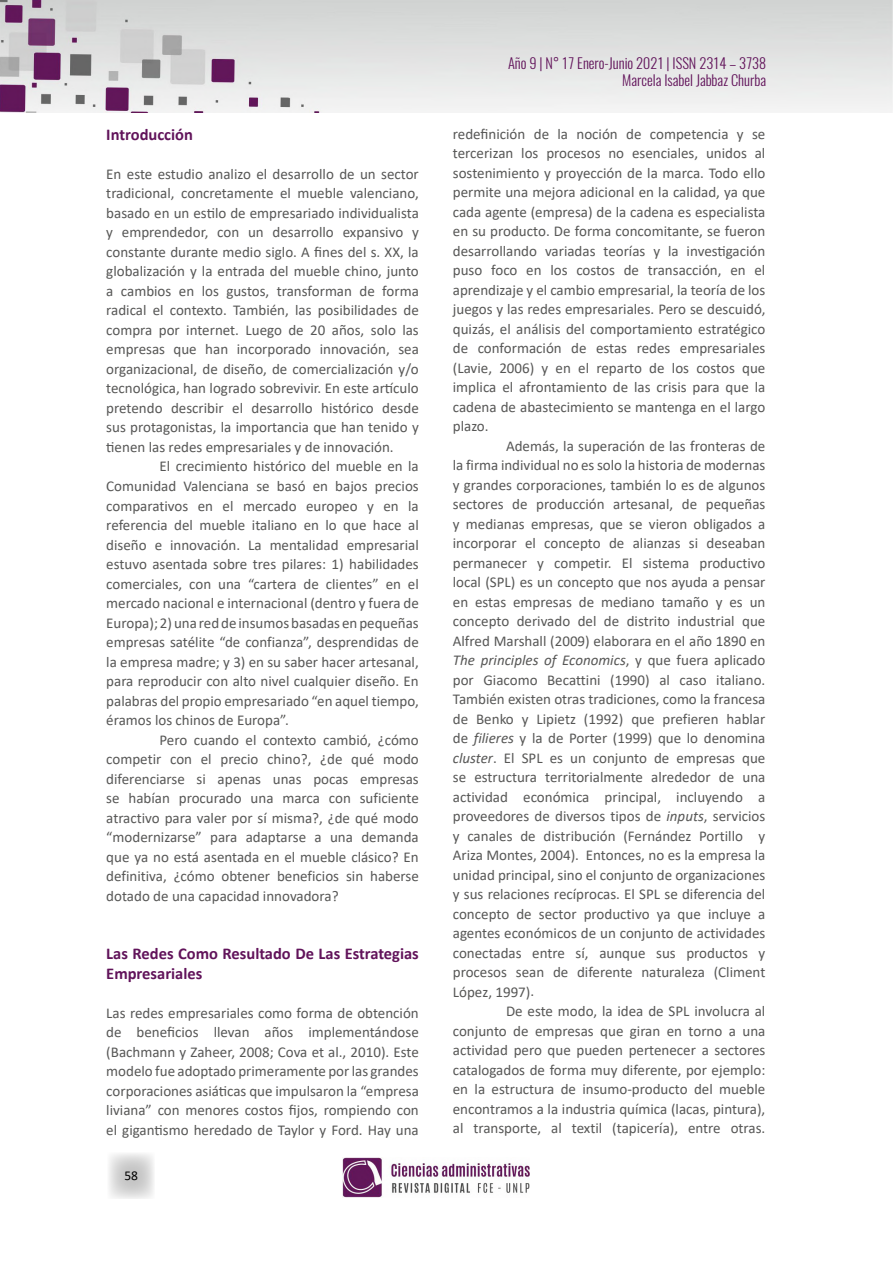
<style>
.page{position:relative;width:893px;height:1263px;background:#fff}
.page>*{position:absolute;margin:0;border:0;box-sizing:border-box;transform-origin:0 0}
.t1{font:700 16.5px/19.5px "Calibri";color:#61135a}
.t2{font:15px/19.5px "Calibri";color:#575756;text-align:justify}
.t3{font:300 14.4px/17.2px "Oswald";color:#61135a;text-align:right}
.t4{font:13.5px "Calibri";color:#000}
.s1{font-style:italic}
</style>
<div class="page">
<svg style="left:109px;top:1153px;width:45px;height:46px"></svg>
<img style="left:0;top:0;width:893px;height:112px">
<img style="left:342px;top:1157px;width:187px;height:41px">
<p class="t1" style="left:106px;top:124px;width:88px">Introducción</p>
<p class="t2" style="left:106px;top:164px;width:314px">En este estudio analizo el desarrollo de un sector tradicional, concretamente el mueble valenciano, basado en un estilo de empresariado individualista y emprendedor, con un desarrollo expansivo y constante durante medio siglo. A fines del s. XX, la globalización y la entrada del mueble chino, junto a cambios en los gustos, transforman de forma radical el contexto. También, las posibilidades de compra por internet. Luego de 20 años, solo las empresas que han incorporado innovación, sea organizacional, de diseño, de comercialización y/o tecnológica, han logrado sobrevivir. En este artículo pretendo describir el desarrollo histórico desde sus protagonistas, la importancia que han tenido y tienen las redes empresariales y de innovación.</p>
<p class="t2" style="left:106px;top:456px;width:314px;text-indent:53px">El crecimiento histórico del mueble en la Comunidad Valenciana se basó en bajos precios comparativos en el mercado europeo y en la referencia del mueble italiano en lo que hace al diseño e innovación. La mentalidad empresarial estuvo asentada sobre tres pilares: 1) habilidades comerciales, con una “cartera de clientes” en el mercado nacional e internacional (dentro y fuera de Europa); 2) una red de insumos basadas en pequeñas empresas satélite “de confianza”, desprendidas de la empresa madre; y 3) en su saber hacer artesanal, para reproducir con alto nivel cualquier diseño. En palabras del propio empresariado “en aquel tiempo, éramos los chinos de Europa”.</p>
<p class="t2" style="left:106px;top:729px;width:314px;text-indent:53px">Pero cuando el contexto cambió, ¿cómo competir con el precio chino?, ¿de qué modo diferenciarse si apenas unas pocas empresas se habían procurado una marca con suficiente atractivo para valer por sí misma?, ¿de qué modo “modernizarse” para adaptarse a una demanda que ya no está asentada en el mueble clásico? En definitiva, ¿cómo obtener beneficios sin haberse dotado de una capacidad innovadora?</p>
<p class="t1" style="left:106px;top:943px;width:314px">Las Redes Como Resultado De Las Estrategias<br>Empresariales</p>
<p class="t2" style="left:106px;top:1002px;width:314px">Las redes empresariales como forma de obtención de beneficios llevan años implementándose (Bachmann y Zaheer, 2008; Cova et al., 2010). Este modelo fue adoptado primeramente por las grandes corporaciones asiáticas que impulsaron la “empresa liviana” con menores costos fijos, rompiendo con el gigantismo heredado de Taylor y Ford. Hay una</p>
<p class="t4" style="left:124px;top:1166px;width:15px">58</p>
<p class="t3" style="left:508px;top:52px;width:260px">Año 9 | N° 17 Enero-Junio 2021 | ISSN 2314 – 3738<br>Marcela Isabel Jabbaz Churba</p>
<p class="t2" style="left:453px;top:124px;width:314px">redefinición de la noción de competencia y se tercerizan los procesos no esenciales, unidos al sostenimiento y proyección de la marca. Todo ello permite una mejora adicional en la calidad, ya que cada agente (empresa) de la cadena es especialista en su producto. De forma concomitante, se fueron desarrollando variadas teorías y la investigación puso foco en los costos de transacción, en el aprendizaje y el cambio empresarial, la teoría de los juegos y las redes empresariales. Pero se descuidó, quizás, el análisis del comportamiento estratégico de conformación de estas redes empresariales (Lavie, 2006) y en el reparto de los costos que implica el afrontamiento de las crisis para que la cadena de abastecimiento se mantenga en el largo plazo.</p>
<p class="t2" style="left:453px;top:436px;width:314px;text-indent:53px">Además, la superación de las fronteras de la firma individual no es solo la historia de modernas y grandes corporaciones, también lo es de algunos sectores de producción artesanal, de pequeñas y medianas empresas, que se vieron obligados a incorporar el concepto de alianzas si deseaban permanecer y competir. El sistema productivo local (SPL) es un concepto que nos ayuda a pensar en estas empresas de mediano tamaño y es un concepto derivado del de distrito industrial que Alfred Marshall (2009) elaborara en el año 1890 en <span class="s1">The principles of Economics</span>, y que fuera aplicado por Giacomo Becattini (1990) al caso italiano.<br>También existen otras tradiciones, como la francesa de Benko y Lipietz (1992) que prefieren hablar de <span class="s1">filieres</span> y la de Porter (1999) que lo denomina <span class="s1">cluster</span>. El SPL es un conjunto de empresas que se estructura territorialmente alrededor de una actividad económica principal, incluyendo a proveedores de diversos tipos de <span class="s1">inputs</span>, servicios y canales de distribución (Fernández Portillo y Ariza Montes, 2004). Entonces, no es la empresa la unidad principal, sino el conjunto de organizaciones y sus relaciones recíprocas. El SPL se diferencia del concepto de sector productivo ya que incluye a agentes económicos de un conjunto de actividades conectadas entre sí, aunque sus productos y procesos sean de diferente naturaleza (Climent López, 1997).</p>
<p class="t2" style="left:453px;top:1001px;width:314px;text-indent:53px">De este modo, la idea de SPL involucra al conjunto de empresas que giran en torno a una actividad pero que pueden pertenecer a sectores catalogados de forma muy diferente, por ejemplo: en la estructura de insumo-producto del mueble encontramos a la industria química (lacas, pintura), al transporte, al textil (tapicería), entre otras.</p>
</div>
